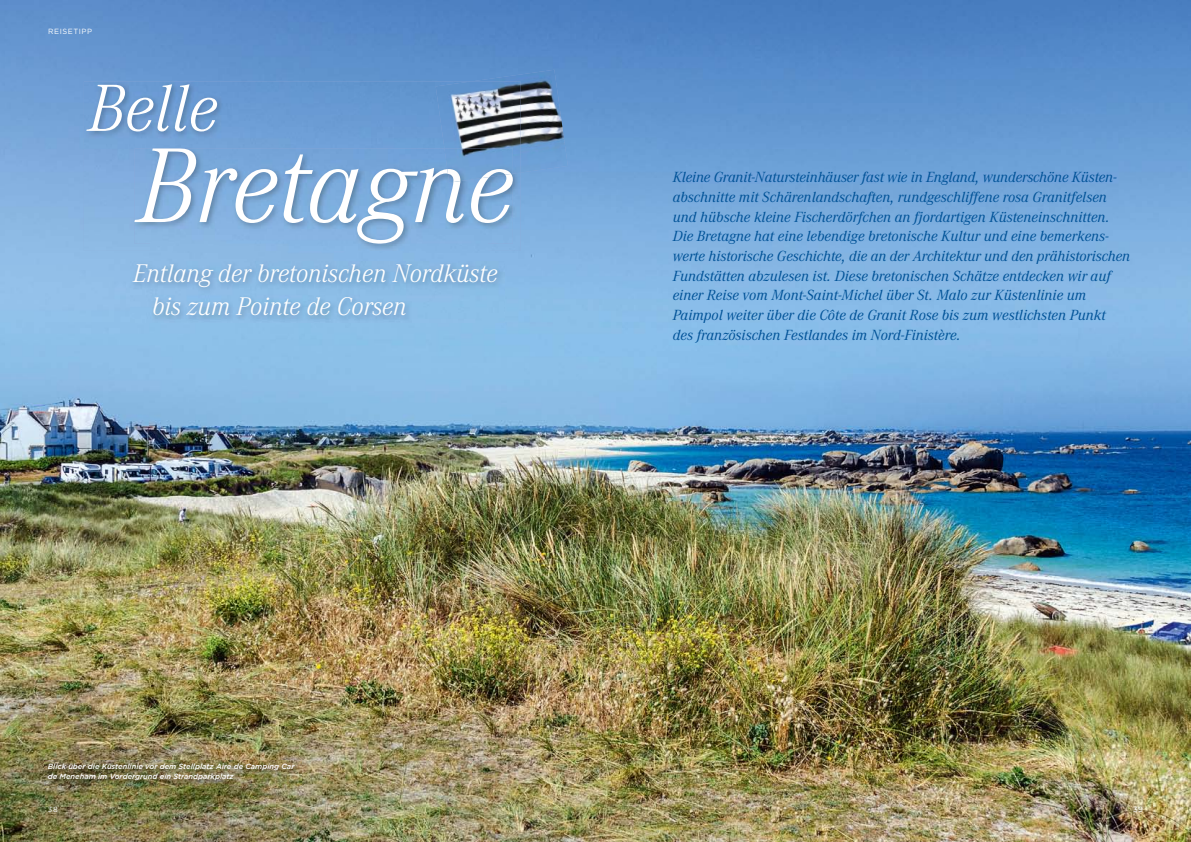
<style>
.page{position:relative;width:1191px;height:842px;background:#fff}
.page>*{position:absolute;margin:0;border:0;box-sizing:border-box;transform-origin:0 0}
.t1{font:italic 300 104.2px "Corporate ABQ";color:#fff}
.t2{font:italic 300 65.3px "Corporate ABQ";color:#fff}
.t3{font:italic 300 25px/33px "Corporate ABQ";color:#fff}
.t4{font:italic 14.4px/19.7px "Corporate ABQ";color:#005297}
.t5{font:italic 500 7.5px/10px "Gotham";color:#fff}
.t6{font:7.5px "Gotham";letter-spacing:.075em;color:#fff}
</style>
<div class="page">
<img style="left:0;top:0;width:1191px;height:842px">
<img style="left:84px;top:81px;width:352px;height:68px">
<img style="left:84px;top:149px;width:67px;height:102px">
<img style="left:487px;top:174px;width:33px;height:77px">
<div style="left:151px;top:244px;width:336px;height:7px;background:#88b7e3"></div>
<img style="left:134px;top:148px;width:379px;height:96px">
<img style="left:471px;top:70px;width:97px;height:103px">
<img style="left:436px;top:81px;width:84px;height:93px">
<img style="left:444px;top:148px;width:69px;height:35px">
<img style="left:45px;top:761px;width:256px;height:27px">
<img style="left:130px;top:261px;width:374px;height:62px">
<p class="t6" style="left:48px;top:27px;width:46px">REISETIPP</p>
<h2 class="t2" style="left:88px;top:68px;width:131px">Belle</h2>
<h1 class="t1" style="left:137px;top:122px;width:378px">Bretagne</h1>
<h3 class="t3" style="left:152px;top:257px;width:347px;text-indent:-19px">Entlang der bretonischen Nordküste bis zum Pointe de Corsen</h3>
<p class="t4" style="left:673px;top:167px;width:459px">Kleine Granit-Natursteinhäuser fast wie in England, wunderschöne Küsten&shy;abschnitte mit Schärenlandschaften, rundgeschliffene rosa Granitfelsen und hübsche kleine Fischerdörfchen an fjordartigen Küsteneinschnitten.<br>Die Bretagne hat eine lebendige bretonische Kultur und eine bemerkens&shy;werte historische Geschichte, die an der Architektur und den prähistorischen Fundstätten abzulesen ist. Diese bretonischen Schätze entdecken wir auf einer Reise vom Mont-Saint-Michel über St. Malo zur Küstenlinie um Paimpol weiter über die Côte de Granit Rose bis zum westlichsten Punkt<br>des französischen Festlandes im Nord-Finistère.</p>
<p class="t5" style="left:48px;top:761px;width:248px">Blick über die Küstenlinie vor dem Stellplatz Aire de Camping Car de Meneham im Vordergrund ein Strandparkplatz</p>
<p class="t6" style="left:48px;top:805px;width:11px">38</p>
<p class="t6" style="left:1133px;top:805px;width:11px">39</p>
</div>
